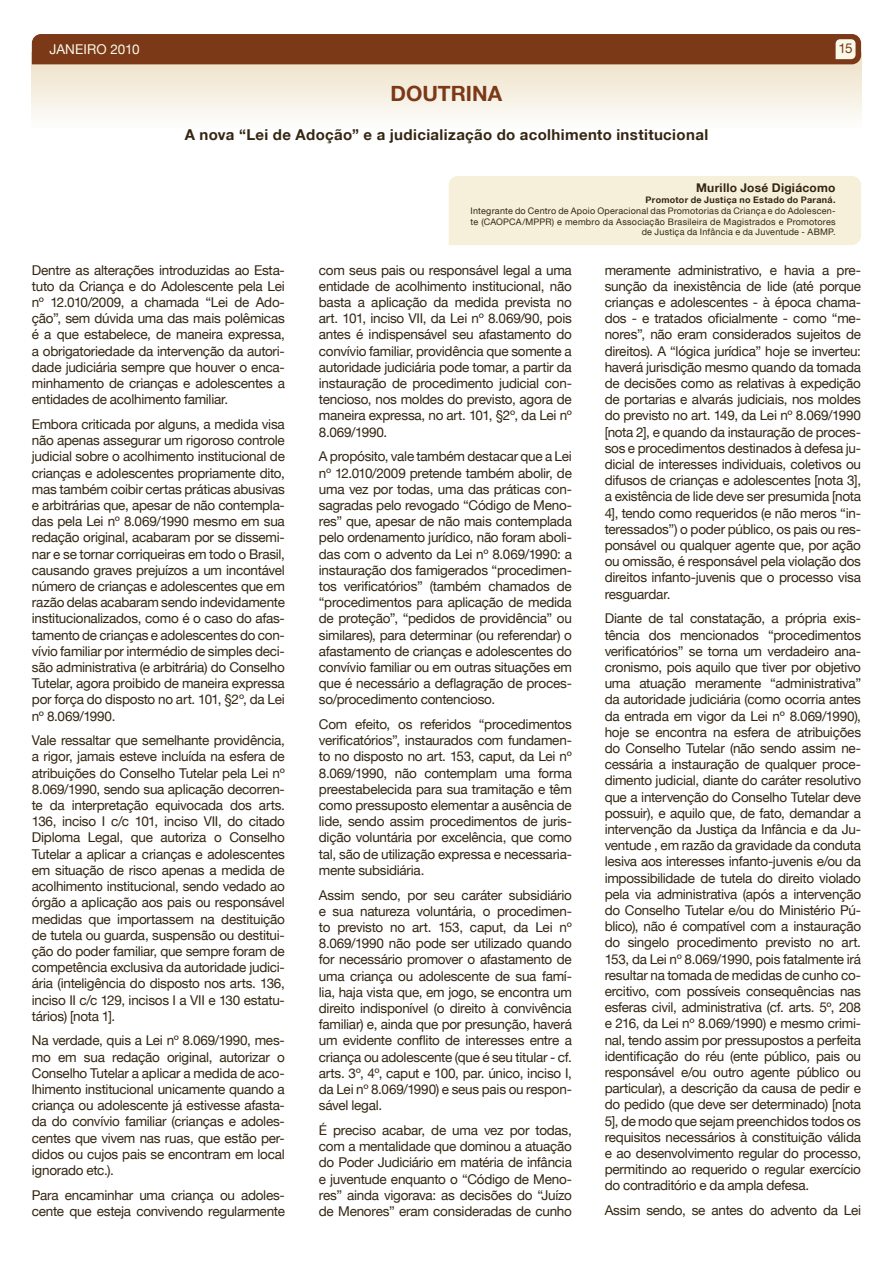
<style>
.page{position:relative;width:893px;height:1263px;background:#fff}
.page>*{position:absolute;margin:0;border:0;box-sizing:border-box;transform-origin:0 0}
.t1{font:700 21px "Helvetica Neue LT";color:#7c3918}
.t2{font:700 15px "Helvetica Neue LT";letter-spacing:.025em;color:#342612}
.t3{font:13.5px/16.2px "Helvetica Neue LT";letter-spacing:-.02em;color:#342612;text-align:justify}
.t4{font:13.5px "Helvetica Neue LT";color:#f9f9e9}
.t5{font:13.5px "Helvetica Neue LT";color:#7c3918}
.t6{font:700 12px "Helvetica Neue LT";letter-spacing:.02em;color:#342612}
.t7{font:9px/10.8px "Helvetica Neue LT";letter-spacing:.025em;color:#342612;text-align:right}
.t8{font:700 9px "Helvetica Neue LT";letter-spacing:.03em;color:#342612}
</style>
<div class="page">
<svg style="left:32px;top:64px;width:829px;height:53px;background:#f3ecde"></svg>
<div style="left:32px;top:34px;width:829px;height:30px;background:#7c3918"></div>
<div style="left:449px;top:176px;width:412px;height:69px;background:#f6f0da"></div>
<p class="t4" style="left:49px;top:41px;width:92px">JANEIRO 2010</p>
<p class="t5" style="left:838px;top:41px;width:16px">15</p>
<h1 class="t1" style="left:391px;top:81px;width:113px">DOUTRINA</h1>
<p class="t2" style="left:185px;top:126px;width:525px">A nova “Lei de Adoção” e a judicialização do acolhimento institucional</p>
<p class="t3" style="left:32px;top:261px;width:255px">Dentre as alterações introduzidas ao Esta&shy;tuto da Criança e do Adolescente pela Lei nº 12.010/2009, a chamada “Lei de Ado&shy;ção”, sem dúvida uma das mais polêmicas é a que estabelece, de maneira expressa, a obrigatoriedade da intervenção da autori&shy;dade judiciária sempre que houver o enca&shy;minhamento de crianças e adolescentes a entidades de acolhimento familiar.</p>
<p class="t3" style="left:32px;top:416px;width:255px">Embora criticada por alguns, a medida visa não apenas assegurar um rigoroso controle judicial sobre o acolhimento institucional de crianças e adolescentes propriamente dito, mas também coibir certas práticas abusivas e arbitrárias que, apesar de não contempla&shy;das pela Lei nº 8.069/1990 mesmo em sua redação original, acabaram por se dissemi&shy;nar e se tornar corriqueiras em todo o Brasil, causando graves prejuízos a um incontável número de crianças e adolescentes que em razão delas acabaram sendo indevidamente institucionalizados, como é o caso do afas&shy;tamento de crianças e adolescentes do con&shy;vívio familiar por intermédio de simples deci&shy;são administrativa (e arbitrária) do Conselho Tutelar, agora proibido de maneira expressa por força do disposto no art. 101, §2º, da Lei nº 8.069/1990.</p>
<p class="t3" style="left:32px;top:732px;width:255px">Vale ressaltar que semelhante providência, a rigor, jamais esteve incluída na esfera de atribuições do Conselho Tutelar pela Lei nº 8.069/1990, sendo sua aplicação decorren&shy;te da interpretação equivocada dos arts.<br>136, inciso I c/c 101, inciso VII, do citado Diploma Legal, que autoriza o Conselho Tutelar a aplicar a crianças e adolescentes em situação de risco apenas a medida de acolhimento institucional, sendo vedado ao órgão a aplicação aos pais ou responsável medidas que importassem na destituição de tutela ou guarda, suspensão ou destitui&shy;ção do poder familiar, que sempre foram de competência exclusiva da autoridade judici&shy;ária (inteligência do disposto nos arts. 136, inciso II c/c 129, incisos I a VII e 130 estatu&shy;tários) [nota 1].</p>
<p class="t3" style="left:32px;top:1032px;width:254px">Na verdade, quis a Lei nº 8.069/1990, mes&shy;mo em sua redação original, autorizar o Conselho Tutelar a aplicar a medida de aco&shy;lhimento institucional unicamente quando a criança ou adolescente já estivesse afasta&shy;da do convívio familiar (crianças e adoles&shy;centes que vivem nas ruas, que estão per&shy;didos ou cujos pais se encontram em local ignorado etc.).</p>
<p class="t3" style="left:32px;top:1187px;width:255px">Para encaminhar uma criança ou adoles&shy;cente que esteja convivendo regularmente</p>
<p class="t6" style="left:696px;top:180px;width:141px">Murillo José Digiácomo</p>
<p class="t8" style="left:646px;top:194px;width:191px">Promotor de Justiça no Estado do Paraná.</p>
<p class="t7" style="left:471px;top:205px;width:367px">Integrante do Centro de Apoio Operacional das Promotorias da Criança e do Adolescen&shy;te (CAOPCA/MPPR) e membro da Associação Brasileira de Magistrados e Promotores de Justiça da Infância e da Juventude - ABMP.</p>
<p class="t3" style="left:319px;top:261px;width:255px">com seus pais ou responsável legal a uma entidade de acolhimento institucional, não basta a aplicação da medida prevista no art. 101, inciso VII, da Lei nº 8.069/90, pois antes é indispensável seu afastamento do convívio familiar, providência que somente a autoridade judiciária pode tomar, a partir da instauração de procedimento judicial con&shy;tencioso, nos moldes do previsto, agora de maneira expressa, no art. 101, §2º, da Lei nº 8.069/1990.</p>
<p class="t3" style="left:319px;top:448px;width:255px">A propósito, vale também destacar que a Lei nº 12.010/2009 pretende também abolir, de uma vez por todas, uma das práticas con&shy;sagradas pelo revogado “Código de Meno&shy;res” que, apesar de não mais contemplada pelo ordenamento jurídico, não foram aboli&shy;das com o advento da Lei nº 8.069/1990: a instauração dos famigerados “procedimen&shy;tos verificatórios” (também chamados de “procedimentos para aplicação de medida de proteção”, “pedidos de providência” ou similares), para determinar (ou referendar) o afastamento de crianças e adolescentes do convívio familiar ou em outras situações em que é necessário a deflagração de proces&shy;so/procedimento contencioso.</p>
<p class="t3" style="left:319px;top:716px;width:254px">Com efeito, os referidos “procedimentos verificatórios”, instaurados com fundamen&shy;to no disposto no art. 153, caput, da Lei nº 8.069/1990, não contemplam uma forma preestabelecida para sua tramitação e têm como pressuposto elementar a ausência de lide, sendo assim procedimentos de juris&shy;dição voluntária por excelência, que como tal, são de utilização expressa e necessaria&shy;mente subsidiária.</p>
<p class="t3" style="left:319px;top:886px;width:254px">Assim sendo, por seu caráter subsidiário e sua natureza voluntária, o procedimen&shy;to previsto no art. 153, caput, da Lei nº 8.069/1990 não pode ser utilizado quando for necessário promover o afastamento de uma criança ou adolescente de sua famí&shy;lia, haja vista que, em jogo, se encontra um direito indisponível (o direito à convivência familiar) e, ainda que por presunção, haverá um evidente conflito de interesses entre a criança ou adolescente (que é seu titular - cf. arts. 3º, 4º, caput e 100, par. único, inciso I, da Lei nº 8.069/1990) e seus pais ou respon&shy;sável legal.</p>
<p class="t3" style="left:319px;top:1122px;width:255px">É preciso acabar, de uma vez por todas, com a mentalidade que dominou a atuação do Poder Judiciário em matéria de infância e juventude enquanto o “Código de Meno&shy;res” ainda vigorava: as decisões do “Juízo de Menores” eram consideradas de cunho</p>
<p class="t3" style="left:605px;top:261px;width:258px">meramente administrativo, e havia a pre&shy;sunção da inexistência de lide (até porque crianças e adolescentes - à época chama&shy;dos - e tratados oficialmente - como “me&shy;nores”, não eram considerados sujeitos de direitos). A “lógica jurídica” hoje se inverteu: haverá jurisdição mesmo quando da tomada de decisões como as relativas à expedição de portarias e alvarás judiciais, nos moldes do previsto no art. 149, da Lei nº 8.069/1990 [nota 2], e quando da instauração de proces&shy;sos e procedimentos destinados à defesa ju&shy;dicial de interesses individuais, coletivos ou difusos de crianças e adolescentes [nota 3], a existência de lide deve ser presumida [nota 4], tendo como requeridos (e não meros “in&shy;teressados”) o poder público, os pais ou res&shy;ponsável ou qualquer agente que, por ação ou omissão, é responsável pela violação dos direitos infanto-juvenis que o processo visa resguardar.</p>
<p class="t3" style="left:605px;top:610px;width:258px">Diante de tal constatação, a própria exis&shy;tência dos mencionados “procedimentos verificatórios” se torna um verdadeiro ana&shy;cronismo, pois aquilo que tiver por objetivo uma atuação meramente “administrativa” da autoridade judiciária (como ocorria antes da entrada em vigor da Lei nº 8.069/1990), hoje se encontra na esfera de atribuições do Conselho Tutelar (não sendo assim ne&shy;cessária a instauração de qualquer proce&shy;dimento judicial, diante do caráter resolutivo que a intervenção do Conselho Tutelar deve possuir), e aquilo que, de fato, demandar a intervenção da Justiça da Infância e da Ju&shy;ventude , em razão da gravidade da conduta lesiva aos interesses infanto-juvenis e/ou da impossibilidade de tutela do direito violado pela via administrativa (após a intervenção do Conselho Tutelar e/ou do Ministério Pú&shy;blico), não é compatível com a instauração do singelo procedimento previsto no art.<br>153, da Lei nº 8.069/1990, pois fatalmente irá resultar na tomada de medidas de cunho co&shy;ercitivo, com possíveis consequências nas esferas civil, administrativa (cf. arts. 5º, 208 e 216, da Lei nº 8.069/1990) e mesmo crimi&shy;nal, tendo assim por pressupostos a perfeita identificação do réu (ente público, pais ou responsável e/ou outro agente público ou particular), a descrição da causa de pedir e do pedido (que deve ser determinado) [nota 5], de modo que sejam preenchidos todos os requisitos necessários à constituição válida e ao desenvolvimento regular do processo, permitindo ao requerido o regular exercício do contraditório e da ampla defesa.</p>
<p class="t3" style="left:605px;top:1202px;width:258px">Assim sendo, se antes do advento da Lei</p>
</div>
